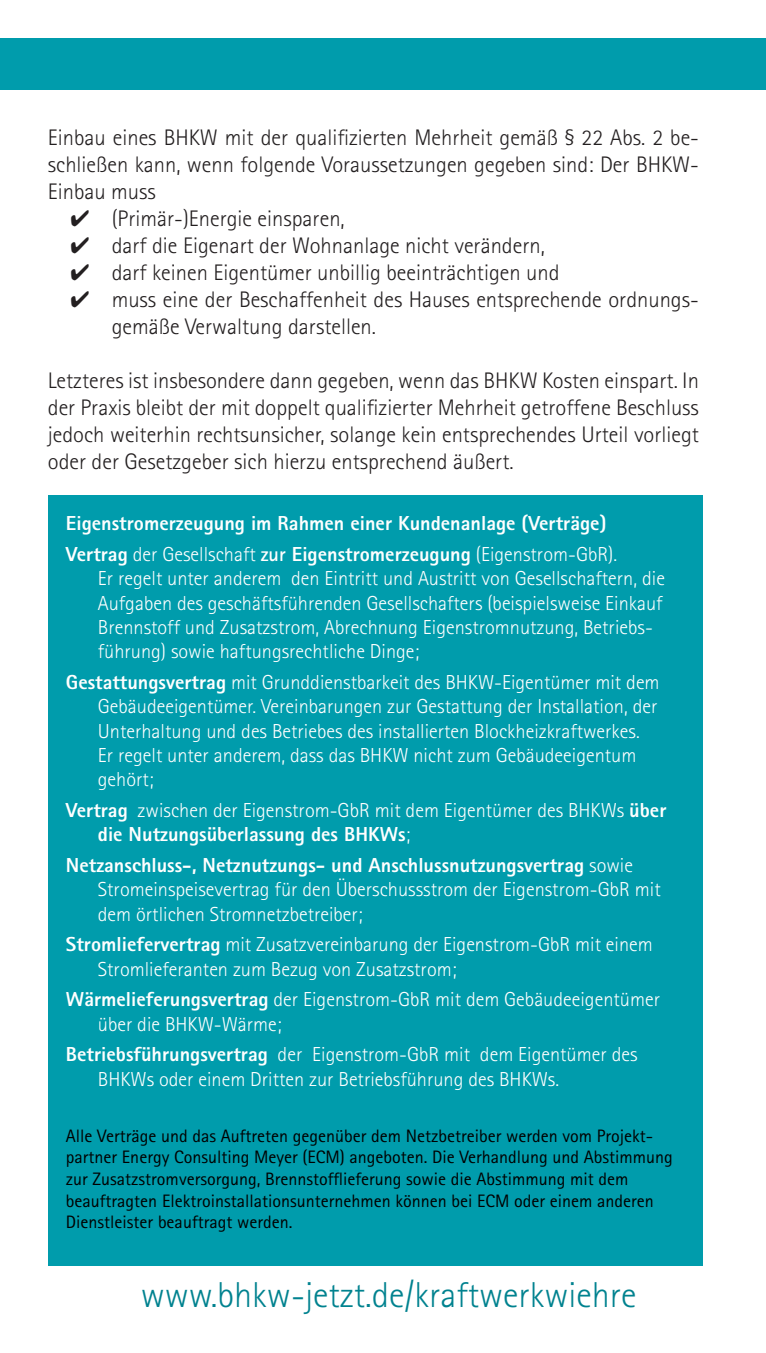
<style>
.page{position:relative;width:766px;height:1353px;background:#fff}
.page>*{position:absolute;margin:0;border:0;box-sizing:border-box;transform-origin:0 0}
.t1{font:300 36px "Rotis Sans Serif";color:#00828f}
.t2{font:300 22.5px/27px "Rotis Sans Serif";color:#231f20;text-align:justify}
.t3{font:300 20.25px/24.3px "Rotis Sans Serif";color:#fff}
.t4{font:800 20.25px/30.6px "Rotis Sans Serif";color:#fff}
.t5{font:18px/21.6px "Rotis Sans Serif";color:#000}
.s1{font-weight:300}
.s2{font-weight:700}
.s3{font-weight:800}
</style>
<div class="page">
<div style="left:48px;top:495px;width:654px;height:770px;background:#009cac"></div>
<div style="left:0;top:38px;width:765px;height:51px;background:#009cac"></div>
<p class="t2" style="left:48px;top:124px;width:652px">Einbau eines BHKW mit der qualifizierten Mehrheit gemäß § 22 Abs. 2 be&shy;schließen kann, wenn folgende Voraussetzungen gegeben sind: Der BHKW-Einbau muss</p>
<p class="t2" style="left:70px;top:205px;width:276px">✔ (Primär-)Energie einsparen,</p>
<p class="t2" style="left:70px;top:232px;width:476px">✔ darf die Eigenart der Wohnanlage nicht verändern,</p>
<p class="t2" style="left:70px;top:259px;width:490px">✔ darf keinen Eigentümer unbillig beeinträchtigen und</p>
<p class="t2" style="left:112px;top:286px;width:588px;text-indent:-41px">✔ muss eine der Beschaffenheit des Hauses entsprechende ordnungs&shy;gemäße Verwaltung darstellen.</p>
<p class="t2" style="left:48px;top:367px;width:652px">Letzteres ist insbesondere dann gegeben, wenn das BHKW Kosten einspart. In der Praxis bleibt der mit doppelt qualifizierter Mehrheit getroffene Beschluss jedoch weiterhin rechtsunsicher, solange kein entsprechendes Urteil vorliegt oder der Gesetzgeber sich hierzu entsprechend äußert.</p>
<p class="t4" style="left:66px;top:508px;width:552px">Eigenstromerzeugung im Rahmen einer Kundenanlage (Verträge)<br>Vertrag <span class="s1">der Gesellschaft</span> <span class="s2">zur</span> Eigenstromerzeugung <span class="s1">(Eigenstrom-GbR).</span></p>
<p class="t3" style="left:98px;top:566px;width:568px">Er regelt unter anderem den Eintritt und Austritt von Gesellschaftern, die Aufgaben des geschäftsführenden Gesellschafters (beispielsweise Einkauf Brennstoff und Zusatzstrom, Abrechnung Eigenstromnutzung, Betriebs&shy;führung) sowie haftungsrechtliche Dinge;</p>
<p class="t3" style="left:98px;top:670px;width:563px;text-indent:-32px"><span class="s3">Gestattungsvertrag</span> mit Grunddienstbarkeit des BHKW-Eigentümer mit dem Gebäudeeigentümer. Vereinbarungen zur Gestattung der Installation, der Unterhaltung und des Betriebes des installierten Blockheizkraftwerkes.<br>Er regelt unter anderem, dass das BHKW nicht zum Gebäudeeigentum gehört;</p>
<p class="t3" style="left:98px;top:798px;width:570px;text-indent:-32px"><span class="s3">Vertrag</span> zwischen der Eigenstrom-GbR mit dem Eigentümer des BHKWs <span class="s3">über die Nutzungsüberlassung des BHKWs</span>;</p>
<p class="t3" style="left:98px;top:853px;width:564px;text-indent:-32px"><span class="s3">Netzanschluss-, Netznutzungs- und Anschlussnutzungsvertrag</span> sowie<br>Stromeinspeisevertrag für den Überschussstrom der Eigenstrom-GbR mit dem örtlichen Stromnetzbetreiber;</p>
<p class="t3" style="left:98px;top:932px;width:556px;text-indent:-32px"><span class="s3">Stromliefervertrag</span> mit Zusatzvereinbarung der Eigenstrom-GbR mit einem<br>Stromlieferanten zum Bezug von Zusatzstrom;</p>
<p class="t3" style="left:98px;top:987px;width:563px;text-indent:-32px"><span class="s3">Wärmelieferungsvertrag</span> der Eigenstrom-GbR mit dem Gebäudeeigentümer über die BHKW-Wärme;</p>
<p class="t3" style="left:98px;top:1042px;width:541px;text-indent:-32px"><span class="s3">Betriebsführungsvertrag</span> der Eigenstrom-GbR mit dem Eigentümer des<br>BHKWs oder einem Dritten zur Betriebsführung des BHKWs.</p>
<p class="t5" style="left:66px;top:1124px;width:608px">Alle Verträge und das Auftreten gegenüber dem Netzbetreiber werden vom Projekt&shy;partner Energy Consulting Meyer (ECM) angeboten. Die Verhandlung und Abstimmung zur Zusatzstromversorgung, Brennstofflieferung sowie die Abstimmung mit dem beauftragten Elektroinstallationsunternehmen können bei ECM oder einem anderen Dienstleister beauftragt werden.</p>
<h1 class="t1" style="left:141px;top:1274px;width:497px">www.bhkw-jetzt.de/kraftwerkwiehre</h1>
</div>
